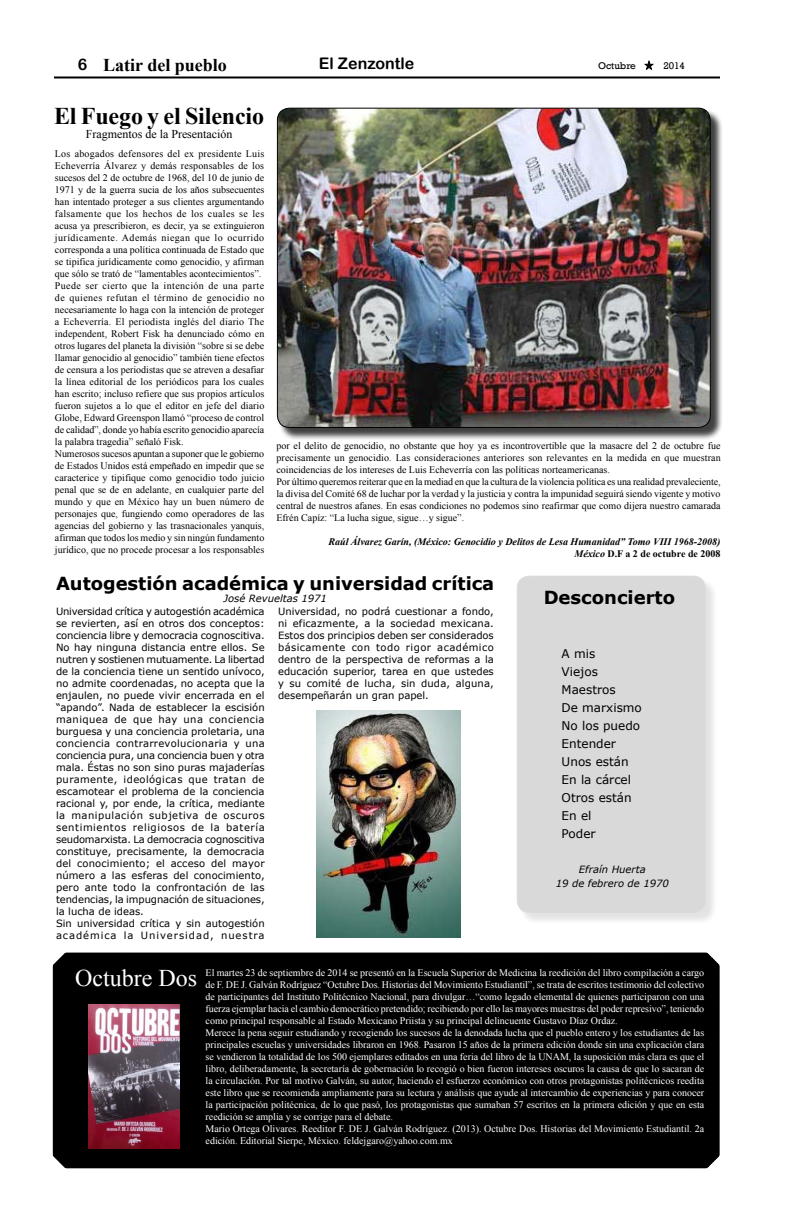
<style>
.page{position:relative;width:792px;height:1224px;background:#fff}
.page>*{position:absolute;margin:0;border:0;box-sizing:border-box;transform-origin:0 0}
.t1{font:700 24px "Times New Roman";letter-spacing:-.005em;color:#000}
.t2{font:24px "Times New Roman";color:#fff}
.t3{font:700 18px "Verdana";color:#000}
.t4{font:700 18px "Times New Roman";color:#000}
.t5{font:16px "Arial Rounded MT Bold";color:#000}
.t6{font:12px/18px "Verdana";color:#000}
.t7{font:12px "Times New Roman";color:#000}
.t8{font:10px/12px "Times New Roman";color:#000}
.t9{font:10px/12px "Times New Roman";color:#fff}
.t10{font:10px/12px "Verdana";color:#000}
.t11{font:italic 700 10px/12px "Times New Roman";color:#000;text-align:right}
.t12{font:italic 10px/14px "Verdana";color:#000;text-align:center}
.t13{font:10px "Rockwell";color:#000}
.s1{font-family:"Arial Rounded MT Bold";font-weight:400;font-size:16px}
.s2{font-style:normal}
</style>
<div class="page">
<svg style="left:644px;top:60px;width:10px;height:11px"></svg>
<hr style="left:54px;top:76px;width:666px;height:2px;background:#000">
<div style="left:278px;top:109px;width:445px;height:331px;background:#000;opacity:.75"></div>
<img style="left:277px;top:108px;width:433px;height:319px">
<div style="left:277px;top:108px;width:434px;height:320px;border:1px solid #000;border-radius:12px"></div>
<div style="left:53px;top:953px;width:666px;height:215px;background:#000"></div>
<img style="left:89px;top:1005px;width:90px;height:144px">
<img style="left:317px;top:711px;width:143px;height:227px">
<div style="left:518px;top:577px;width:200px;height:348px;background:#000;opacity:.75"></div>
<div style="left:517px;top:576px;width:188px;height:336px;background:#d9d9d9;border-radius:12px"></div>
<div style="left:517px;top:576px;width:189px;height:337px;border:1px solid #000;border-radius:12px"></div>
<h2 class="t4" style="left:78px;top:53px;width:151px"><span class="s1">6</span> Latir del pueblo</h2>
<h3 class="t5" style="left:319px;top:54px;width:97px">El Zenzontle</h3>
<p class="t13" style="left:598px;top:59px;width:39px">Octubre</p>
<p class="t13" style="left:663px;top:59px;width:23px">2014</p>
<h1 class="t1" style="left:54px;top:99px;width:212px">El Fuego y el Silencio</h1>
<p class="t7" style="left:86px;top:126px;width:148px">Fragmentos de la Presentación</p>
<p class="t8" style="left:55px;top:147px;width:211px">Los abogados defensores del ex presidente Luis Echeverría Álvarez y demás responsables de los sucesos del 2 de octubre de 1968, del 10 de junio de 1971 y de la guerra sucia de los años subsecuentes han intentado proteger a sus clientes argumentando falsamente que los hechos de los cuales se les acusa ya prescribieron, es decir, ya se extinguieron jurídicamente. Además niegan que lo ocurrido corresponda a una política continuada de Estado que se tipifica jurídicamente como genocidio, y afirman que sólo se trató de “lamentables acontecimientos”.<br>Puede ser cierto que la intención de una parte de quienes refutan el término de genocidio no necesariamente lo haga con la intención de proteger a Echeverría. El periodista inglés del diario The independent, Robert Fisk ha denunciado cómo en otros lugares del planeta la división “sobre si se debe llamar genocidio al genocidio” también tiene efectos de censura a los periodistas que se atreven a desafiar la línea editorial de los periódicos para los cuales han escrito; incluso refiere que sus propios artículos fueron sujetos a lo que el editor en jefe del diario Globe, Edward Greenspon llamó “proceso de control de calidad”, donde yo había escrito genocidio aparecía la palabra tragedia” señaló Fisk.<br>Numerosos sucesos apuntan a suponer que le gobierno de Estados Unidos está empeñado en impedir que se caracterice y tipifique como genocidio todo juicio penal que se de en adelante, en cualquier parte del mundo y que en México hay un buen número de personajes que, fungiendo como operadores de las agencias del gobierno y las trasnacionales yanquis, afirman que todos los medio y sin ningún fundamento jurídico, que no procede procesar a los responsables</p>
<p class="t8" style="left:277px;top:440px;width:446px">por el delito de genocidio, no obstante que hoy ya es incontrovertible que la masacre del 2 de octubre fue precisamente un genocidio. Las consideraciones anteriores son relevantes en la medida en que muestran coincidencias de los intereses de Luis Echeverría con las políticas norteamericanas.<br>Por último queremos reiterar que en la mediad en que la cultura de la violencia política es una realidad prevaleciente, la divisa del Comité 68 de luchar por la verdad y la justicia y contra la impunidad seguirá siendo vigente y motivo central de nuestros afanes. En esas condiciones no podemos sino reafirmar que como dijera nuestro camarada Efrén Capíz: “La lucha sigue, sigue…y sigue”.</p>
<p class="t11" style="left:328px;top:536px;width:394px">Raúl Álvarez Garín, (México: Genocidio y Delitos de Lesa Humanidad” Tomo VIII 1968-2008)<br>México <span class="s2">D.F a 2 de octubre de 2008</span></p>
<h2 class="t3" style="left:56px;top:570px;width:440px">Autogestión académica y universidad crítica</h2>
<p class="t12" style="left:224px;top:591px;width:105px">José Revueltas 1971</p>
<p class="t10" style="left:56px;top:605px;width:210px">Universidad crítica y autogestión académica se revierten, así en otros dos conceptos: conciencia libre y democracia cognoscitiva.<br>No hay ninguna distancia entre ellos. Se nutren y sostienen mutuamente. La libertad de la conciencia tiene un sentido unívoco, no admite coordenadas, no acepta que la enjaulen, no puede vivir encerrada en el “apando”. Nada de establecer la escisión maniquea de que hay una conciencia burguesa y una conciencia proletaria, una conciencia contrarrevolucionaria y una conciencia pura, una conciencia buen y otra mala. Éstas no son sino puras majaderías puramente, ideológicas que tratan de escamotear el problema de la conciencia racional y, por ende, la crítica, mediante la manipulación subjetiva de oscuros sentimientos religiosos de la batería seudomarxista. La democracia cognoscitiva constituye, precisamente, la democracia del conocimiento; el acceso del mayor número a las esferas del conocimiento, pero ante todo la confrontación de las tendencias, la impugnación de situaciones, la lucha de ideas.<br>Sin universidad crítica y sin autogestión académica la Universidad, nuestra</p>
<p class="t10" style="left:278px;top:606px;width:217px;text-align:justify">Universidad, no podrá cuestionar a fondo, ni eficazmente, a la sociedad mexicana.<br>Estos dos principios deben ser considerados básicamente con todo rigor académico dentro de la perspectiva de reformas a la educación superior, tarea en que ustedes y su comité de lucha, sin duda, alguna, desempeñarán un gran papel.</p>
<h2 class="t3" style="left:544px;top:585px;width:133px">Desconcierto</h2>
<p class="t6" style="left:562px;top:645px;width:82px">A mis<br>Viejos<br>Maestros<br>De marxismo<br>No los puedo<br>Entender<br>Unos están<br>En la cárcel<br>Otros están<br>En el<br>Poder</p>
<p class="t12" style="left:556px;top:862px;width:114px">Efraín Huerta<br>19 de febrero de 1970</p>
<h1 class="t2" style="left:75px;top:961px;width:123px">Octubre Dos</h1>
<p class="t9" style="left:206px;top:966px;width:500px">El martes 23 de septiembre de 2014 se presentó en la Escuela Superior de Medicina la reedición del libro compilación a cargo de F. DE J. Galván Rodríguez “Octubre Dos. Historias del Movimiento Estudiantil”, se trata de escritos testimonio del colectivo de participantes del Instituto Politécnico Nacional, para divulgar…“como legado elemental de quienes participaron con una fuerza ejemplar hacia el cambio democrático pretendido; recibiendo por ello las mayores muestras del poder represivo”, teniendo como principal responsable al Estado Mexicano Priista y su principal delincuente Gustavo Díaz Ordaz.<br>Merece la pena seguir estudiando y recogiendo los sucesos de la denodada lucha que el pueblo entero y los estudiantes de las principales escuelas y universidades libraron en 1968. Pasaron 15 años de la primera edición donde sin una explicación clara se vendieron la totalidad de los 500 ejemplares editados en una feria del libro de la UNAM, la suposición más clara es que el libro, deliberadamente, la secretaría de gobernación lo recogió o bien fueron intereses oscuros la causa de que lo sacaran de la circulación. Por tal motivo Galván, su autor, haciendo el esfuerzo económico con otros protagonistas politécnicos reedita este libro que se recomienda ampliamente para su lectura y análisis que ayude al intercambio de experiencias y para conocer la participación politécnica, de lo que pasó, los protagonistas que sumaban 57 escritos en la primera edición y que en esta reedición se amplia y se corrige para el debate.<br>Mario Ortega Olivares. Reeditor F. DE J. Galván Rodríguez. (2013). Octubre Dos. Historias del Movimiento Estudiantil. 2a edición. Editorial Sierpe, México. feldejgaro@yahoo.com.mx</p>
</div>
